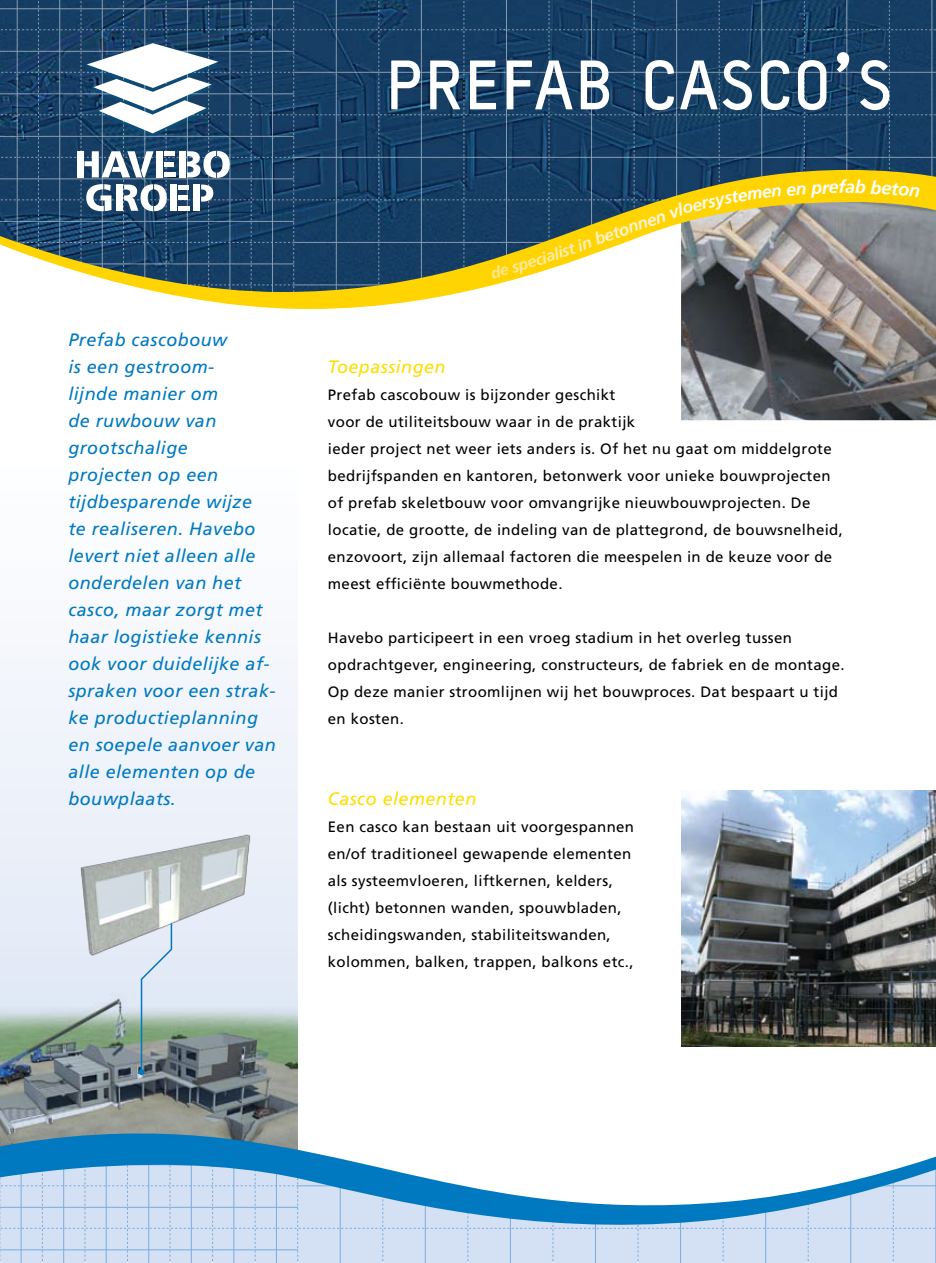
<style>
.page{position:relative;width:936px;height:1263px;background:#fff}
.page>*{position:absolute;margin:0;border:0;box-sizing:border-box;transform-origin:0 0}
.t1{font:700 69px "Typestar";letter-spacing:.015em;color:#fff}
.t2{font:italic 18px/27px "Frutiger";letter-spacing:.025em;color:#0079c1}
.t3{font:italic 18px "Frutiger";letter-spacing:.025em;color:#fd0}
.t4{font:italic 700 18px "Frutiger";color:#fff}
.t5{font:italic 700 16.5px "Frutiger";color:#ffefbd}
.t6{font:italic 700 16.05px "Frutiger";color:#ffedb3}
.t7{font:15px/27px "Frutiger";letter-spacing:.025em;color:#000}
.s1{font-size:16.95px;color:#fff1c7}
.s2{font-size:16.8px;color:#fff1c7}
.s3{font-size:16.95px;color:#fff3d1}
.s4{font-size:16.8px;color:#fff3d1}
.s5{font-size:16.2px}
</style>
<div class="page">
<hr style="left:935px;top:1144px;width:1px;height:119px;background:#7bacdc">
<div style="left:0;top:1236px;width:935px;height:27px;background:#d4e0f3"></div>
<div style="left:0;top:656px;width:298px;height:234px;background:#eff3fa"></div>
<img style="left:0;top:890px;width:298px;height:224px">
<img style="left:681px;top:309px;width:254px;height:111px">
<svg style="left:138px;top:962px;width:35px;height:113px;background:#a6b8bb"></svg>
<img style="left:43px;top:825px;width:244px;height:137px">
<img style="left:681px;top:791px;width:254px;height:255px">
<svg style="left:184px;top:297px;width:751px;height:12px"></svg>
<svg style="left:0;top:1114px;width:935px;height:122px"></svg>
<svg style="left:0;top:0;width:935px;height:297px;background:#47616f"></svg>
<p class="t2" style="left:68px;top:326px;width:209px">Prefab cascobouw<br>is een gestroom-<br>lijnde manier om<br>de ruwbouw van grootschalige projecten op een tijdbesparende wijze<br>te realiseren. Havebo levert niet alleen alle onderdelen van het casco, maar zorgt met haar logistieke kennis ook voor duidelijke af&shy;spraken voor een strak&shy;ke productieplanning en soepele aanvoer van alle elementen op de bouwplaats.</p>
<h1 class="t1" style="left:385px;top:41px;width:509px">PREFAB CASCO’S</h1>
<p class="t5" style="left:574px;top:237px;width:75px;rotate:-20deg">in <span class="s1">be</span><span class="s2">t</span><span class="s3">o</span><span class="s4">n</span><span class="s3">n</span></p>
<p class="t6" style="left:551px;top:246px;width:23px;rotate:-19deg">li<span class="s5">s</span>t</p>
<p class="t4" style="left:838px;top:176px;width:18px">fa</p>
<p class="t3" style="left:328px;top:356px;width:119px">Toepassingen</p>
<p class="t7" style="left:328px;top:381px;width:516px">Prefab cascobouw is bijzonder geschikt<br>voor de utiliteitsbouw waar in de praktijk<br>ieder project net weer iets anders is. Of het nu gaat om middelgrote bedrijfspanden en kantoren, betonwerk voor unieke bouwprojecten of prefab skeletbouw voor omvangrijke nieuwbouwprojecten. De locatie, de grootte, de indeling van de plattegrond, de bouwsnelheid, enzovoort, zijn allemaal factoren die meespelen in de keuze voor de meest efficiënte bouwmethode.</p>
<p class="t7" style="left:328px;top:624px;width:518px">Havebo participeert in een vroeg stadium in het overleg tussen opdrachtgever, engineering, constructeurs, de fabriek en de montage.<br>Op deze manier stroomlijnen wij het bouwproces. Dat bespaart u tijd en kosten.</p>
<p class="t3" style="left:328px;top:788px;width:150px">Casco elementen</p>
<p class="t7" style="left:328px;top:813px;width:307px">Een casco kan bestaan uit voorgespannen en/of traditioneel gewapende elementen als systeemvloeren, liftkernen, kelders, (licht) betonnen wanden, spouwbladen, scheidingswanden, stabiliteitswanden, kolommen, balken, trappen, balkons etc.,</p>
</div>
